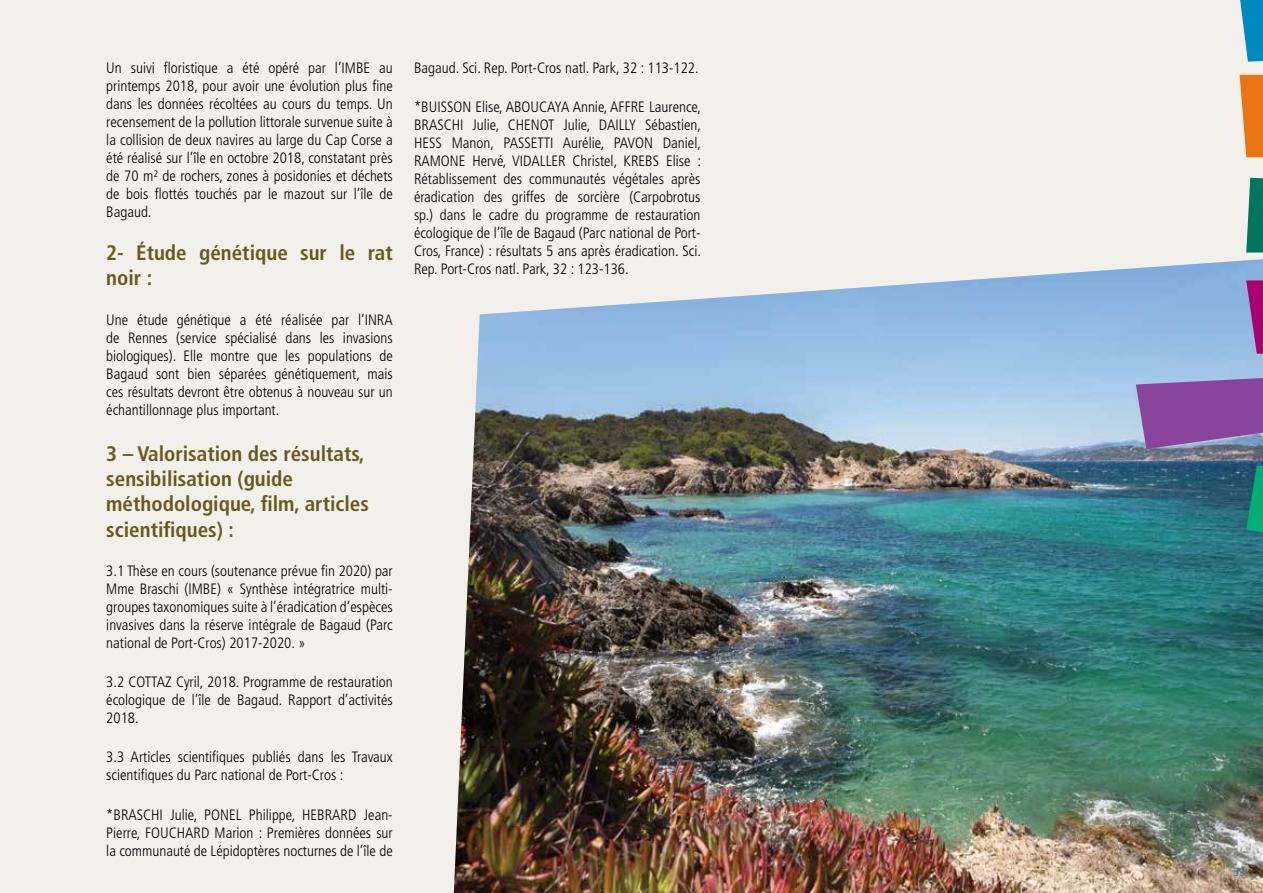
<style>
.page{position:relative;width:1263px;height:893px;background:#f3f0ec}
.page>*{position:absolute;margin:0;border:0;box-sizing:border-box;transform-origin:0 0}
.t1{font:700 condensed 21px/25.2px "Frutiger LT Std";color:#685a1d}
.t2{font:300 condensed 15px/18px "Frutiger LT Std";color:#000;text-align:justify}
.t3{font:300 condensed 12px "Frutiger LT Std";color:#008bbf}
</style>
<div class="page">
<img style="left:454px;top:259px;width:809px;height:634px">
<svg style="left:1136px;top:378px;width:127px;height:71px;background:#8a58a3"></svg>
<svg style="left:1246px;top:466px;width:17px;height:67px"></svg>
<svg style="left:1240px;top:0;width:23px;height:62px"></svg>
<svg style="left:1239px;top:75px;width:24px;height:82px;background:#eb8936"></svg>
<svg style="left:1246px;top:178px;width:17px;height:75px"></svg>
<svg style="left:1246px;top:280px;width:17px;height:74px"></svg>
<p class="t2" style="left:106px;top:59px;width:288px">Un suivi floristique a été opéré par l’IMBE au printemps 2018, pour avoir une évolution plus fine dans les données récoltées au cours du temps. Un recensement de la pollution littorale survenue suite à la collision de deux navires au large du Cap Corse a été réalisé sur l’île en octobre 2018, constatant près de 70 m² de rochers, zones à posidonies et déchets de bois flottés touchés par le mazout sur l’île de Bagaud.</p>
<h1 class="t1" style="left:106px;top:240px;width:288px">2- Étude génétique sur le rat noir :</h1>
<p class="t2" style="left:106px;top:311px;width:288px">Une étude génétique a été réalisée par l’INRA de Rennes (service spécialisé dans les invasions biologiques). Elle montre que les populations de Bagaud sont bien séparées génétiquement, mais ces résultats devront être obtenus à nouveau sur un échantillonnage plus important.</p>
<h1 class="t1" style="left:106px;top:441px;width:264px">3 – Valorisation des résultats, sensibilisation (guide méthodologique, film, articles scientifiques) :</h1>
<p class="t2" style="left:106px;top:562px;width:288px">3.1 Thèse en cours (soutenance prévue fin 2020) par Mme Braschi (IMBE) « Synthèse intégratrice multi&shy;groupes taxonomiques suite à l’éradication d’espèces invasives dans la réserve intégrale de Bagaud (Parc national de Port-Cros) 2017-2020. »</p>
<p class="t2" style="left:106px;top:673px;width:288px">3.2 COTTAZ Cyril, 2018. Programme de restauration écologique de l’île de Bagaud. Rapport d’activités 2018.</p>
<p class="t2" style="left:106px;top:748px;width:288px">3.3 Articles scientifiques publiés dans les Travaux scientifiques du Parc national de Port-Cros :</p>
<p class="t2" style="left:106px;top:806px;width:288px">*BRASCHI Julie, PONEL Philippe, HEBRARD Jean-Pierre, FOUCHARD Marion : Premières données sur la communauté de Lépidoptères nocturnes de l’île de</p>
<p class="t2" style="left:414px;top:59px;width:286px">Bagaud. Sci. Rep. Port-Cros natl. Park, 32 : 113-122.</p>
<p class="t2" style="left:414px;top:98px;width:288px">*BUISSON Elise, ABOUCAYA Annie, AFFRE Laurence, BRASCHI Julie, CHENOT Julie, DAILLY Sébastien, HESS Manon, PASSETTI Aurélie, PAVON Daniel, RAMONE Hervé, VIDALLER Christel, KREBS Elise :<br>Rétablissement des communautés végétales après éradication des griffes de sorcière (Carpobrotus sp.) dans le cadre du programme de restauration écologique de l’île de Bagaud (Parc national de Port-Cros, France) : résultats 5 ans après éradication. Sci.<br>Rep. Port-Cros natl. Park, 32 : 123-136.</p>
<p class="t3" style="left:1233px;top:865px;width:13px">39</p>
</div>
